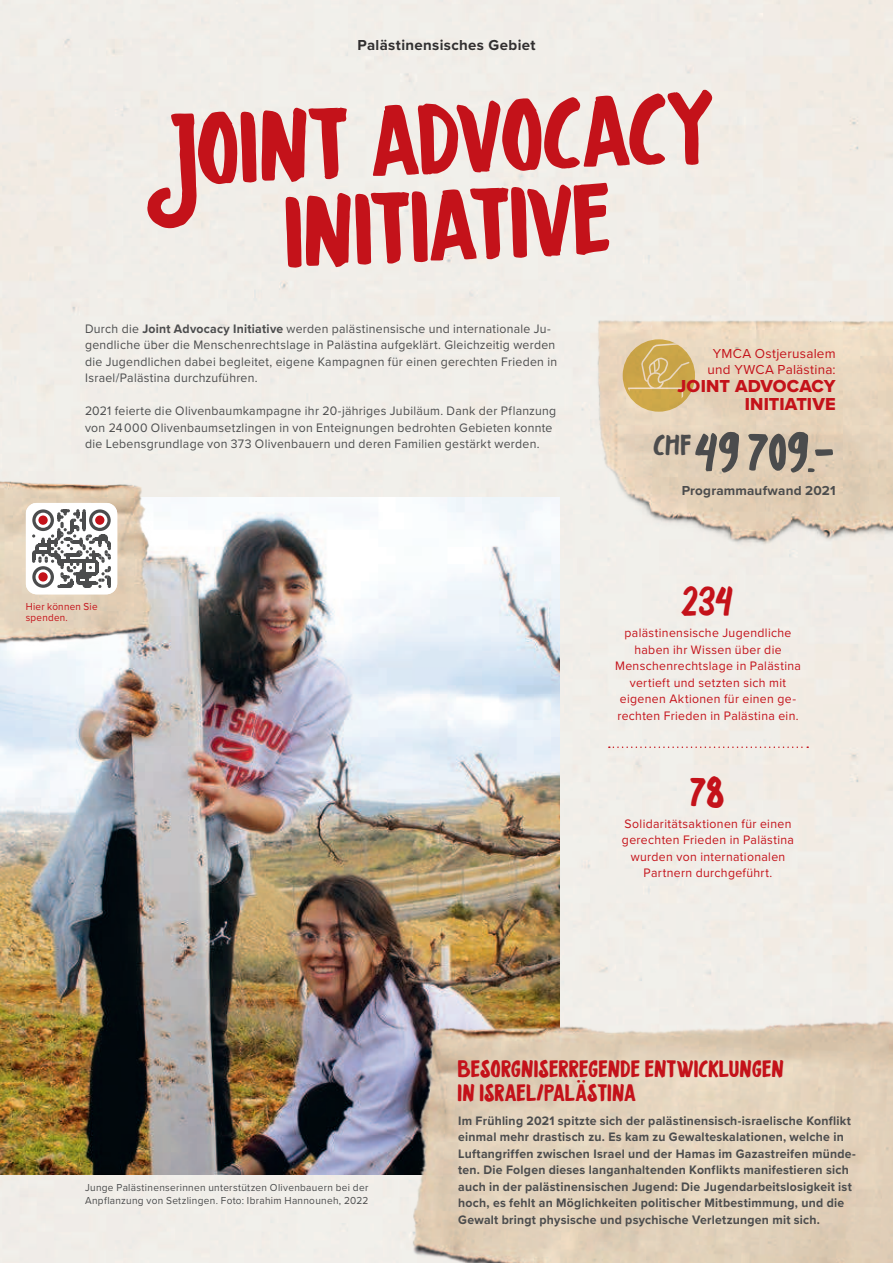
<style>
.page{position:relative;width:893px;height:1263px;background:#f1eee9}
.page>*{position:absolute;margin:0;border:0;box-sizing:border-box;transform-origin:0 0}
.t1{font:100.5px/87px "Oldventure";color:#c4121a;text-align:center}
.t2{font:52.5px "Oldventure";color:#4b4c4d}
.t3{font:40.5px "Oldventure";color:#c4121a}
.t4{font:24px/24px "Oldventure";letter-spacing:-.005em;color:#c4121a}
.t5{font:18px/18px "Proxima Nova Extrabld";letter-spacing:.01em;color:#c4121a;text-align:right}
.t6{font:700 15px "Proxima Nova";letter-spacing:.025em;color:#312f30}
.t7{font:13.5px/15.8px "Proxima Nova";letter-spacing:.015em;color:#c4121a;text-align:center}
.t8{font:700 13.5px "Proxima Nova";letter-spacing:.01em;color:#4b4c4d}
.t9{font:12.75px/16.5px "Proxima Nova";letter-spacing:.025em;color:#4b4c4d;scale:.96 1}
.t10{font:700 12.75px/16.5px "Proxima Nova";letter-spacing:.02em;color:#4b4c4d;scale:.96 1}
.t11{font:12.75px/16.5px "Proxima Nova";letter-spacing:.03em;color:#c4121a;text-align:center;scale:.96 1}
.t12{font:10.5px/13.5px "Proxima Nova";letter-spacing:.03em;color:#4b4c4d;scale:.96 1}
.t13{font:10.5px/11.2px "Proxima Nova";letter-spacing:.025em;color:#c4121a;scale:.94 1}
.s1{font-weight:700}
</style>
<div class="page">
<img style="left:0;top:498px;width:560px;height:676px">
<img style="left:396px;top:986px;width:497px;height:277px">
<img style="left:0;top:474px;width:158px;height:172px">
<svg style="left:26px;top:503px;width:91px;height:91px"></svg>
<svg style="left:38px;top:515px;width:10px;height:10px"></svg>
<div style="left:95px;top:515px;width:9px;height:10px;background:#c4121a;border-radius:50%"></div>
<div style="left:38px;top:572px;width:10px;height:9px;background:#c4121a;border-radius:50%"></div>
<svg style="left:609px;top:746px;width:199px;height:2px"></svg>
<img style="left:590px;top:305px;width:303px;height:250px">
<svg style="left:623px;top:339px;width:72px;height:73px"></svg>
<svg style="left:628px;top:341px;width:61px;height:59px;background:#d0ae5e"></svg>
<p class="t6" style="left:357px;top:37px;width:180px">Palästinensisches Gebiet</p>
<h1 class="t1" style="left:173px;top:114px;width:545px;rotate:-3deg">JOINT ADVOCACY<br>INITIATIVE</h1>
<p class="t9" style="left:85px;top:320px;width:493px">Durch die <span class="s1">Joint Advocacy Initiative</span> werden palästinensische und internationale Ju&shy;gendliche über die Menschenrechtslage in Palästina aufgeklärt. Gleichzeitig werden die Jugendlichen dabei begleitet, eigene Kampagnen für einen gerechten Frieden in Israel/Palästina durchzuführen.</p>
<p class="t9" style="left:85px;top:403px;width:492px">2021 feierte die Olivenbaumkampagne ihr 20-jähriges Jubiläum. Dank der Pflanzung von 24 000 Olivenbaumsetzlingen in von Enteignungen bedrohten Gebieten konnte die Lebensgrundlage von 373 Olivenbauern und deren Familien gestärkt werden.</p>
<p class="t13" style="left:26px;top:601px;width:78px">Hier können Sie spenden.</p>
<p class="t7" style="left:708px;top:346px;width:130px">YMCA Ostjerusalem und YWCA Palästina:</p>
<h3 class="t5" style="left:678px;top:377px;width:160px">JOINT ADVOCACY<br>INITIATIVE</h3>
<h2 class="t2" style="left:654px;top:419px;width:183px"><sup>CHF</sup> 49 709.-</h2>
<p class="t8" style="left:682px;top:484px;width:155px">Programmaufwand 2021</p>
<h3 class="t3" style="left:681px;top:576px;width:55px">234</h3>
<p class="t11" style="left:615px;top:625px;width:195px">palästinensische Jugendliche haben ihr Wissen über die<br>Menschenrechtslage in Palästina vertieft und setzten sich mit eigenen Aktionen für einen ge&shy;rechten Frieden in Palästina ein.</p>
<h3 class="t3" style="left:690px;top:766px;width:37px">78</h3>
<p class="t11" style="left:622px;top:815px;width:181px">Solidaritätsaktionen für einen gerechten Frieden in Palästina wurden von internationalen<br>Partnern durchgeführt.</p>
<p class="t12" style="left:85px;top:1181px;width:297px">Junge Palästinenserinnen unterstützen Olivenbauern bei der<br>Anpflanzung von Setzlingen. Foto: Ibrahim Hannouneh, 2022</p>
<h3 class="t4" style="left:458px;top:1058px;width:328px">BESORGNISERREGENDE ENTWICKLUNGEN<br>IN ISRAEL/PALÄSTINA</h3>
<p class="t10" style="left:458px;top:1112px;width:416px">Im Frühling 2021 spitzte sich der palästinensisch-israelische Konflikt einmal mehr drastisch zu. Es kam zu Gewalteskalationen, welche in Luftangriffen zwischen Israel und der Hamas im Gazastreifen münde&shy;ten. Die Folgen dieses langanhaltenden Konflikts manifestieren sich auch in der palästinensischen Jugend: Die Jugendarbeitslosigkeit ist hoch, es fehlt an Möglichkeiten politischer Mitbestimmung, und die Gewalt bringt physische und psychische Verletzungen mit sich.</p>
</div>
